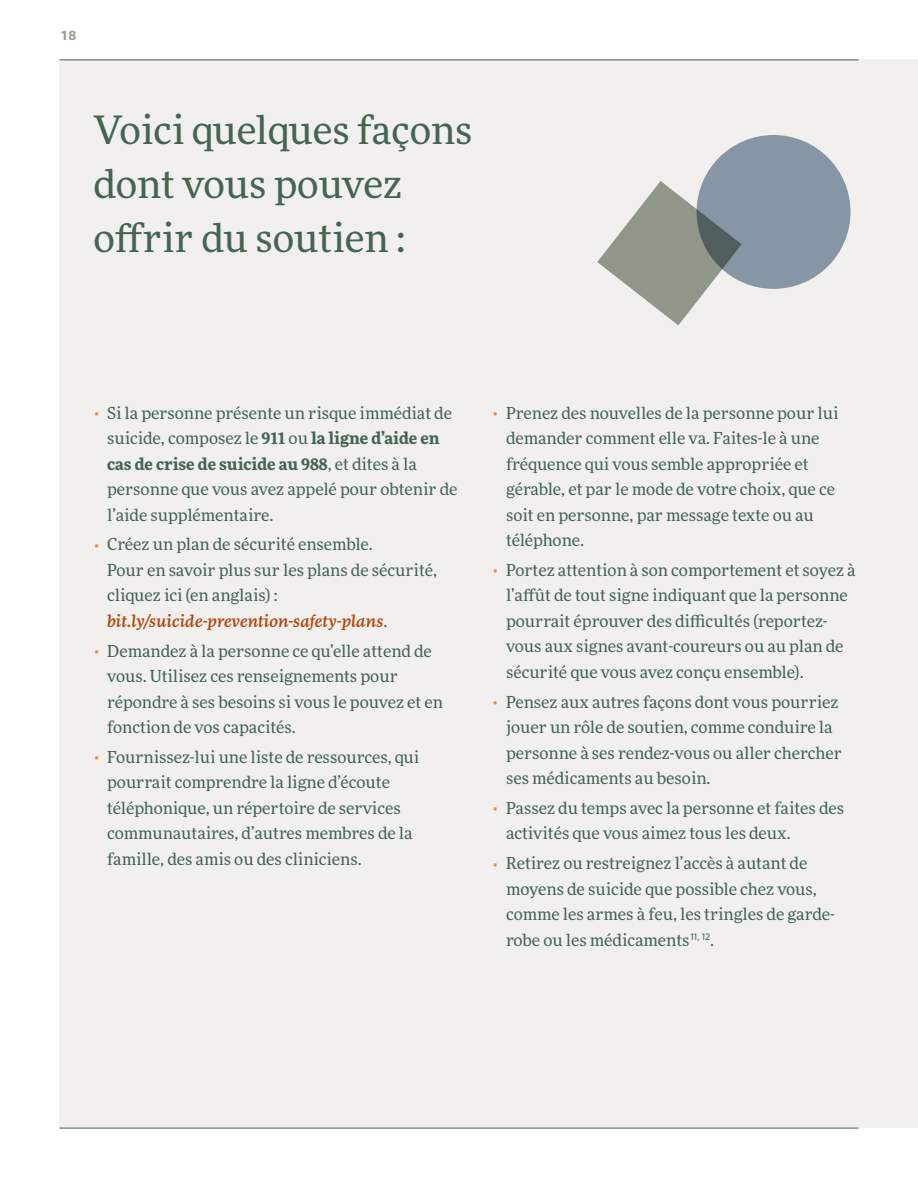
<style>
.page{position:relative;width:918px;height:1188px;background:#fff}
.page>*{position:absolute;margin:0;border:0;box-sizing:border-box;transform-origin:0 0}
.t1{font:39px/54px "More Pro";color:#446550}
.t2{font:16.5px/25.5px "More Pro";color:#446550}
.t3{font:700 13.5px "Whitney HTF";color:#9aa094}
.s1{font-family:"Whitney HTF";font-weight:700;font-size:9px;color:#f58345}
.s2{font-weight:700}
.s3{font-weight:500;font-style:italic;color:#b44a13}
</style>
<div class="page">
<div style="left:60px;top:60px;width:858px;height:1068px;background:#f1f0ee"></div>
<hr style="left:60px;top:60px;width:798px;height:1px;background:#446550">
<hr style="left:60px;top:1128px;width:798px;height:1px;background:#446550">
<div style="left:697px;top:135px;width:154px;height:154px;background:#8796a5;border-radius:50%"></div>
<svg style="left:597px;top:181px;width:145px;height:144px"></svg>
<p class="t3" style="left:62px;top:27px;width:16px">18</p>
<h1 class="t1" style="left:94px;top:101px;width:380px">Voici quelques façons dont vous pouvez offrir du soutien :</h1>
<p class="t2" style="left:107px;top:399px;width:352px;text-indent:-13px"><span class="s1">•</span> Si la personne présente un risque immédiat de suicide, composez le <span class="s2">911</span> ou <span class="s2">la ligne d’aide en cas de crise de suicide au 988</span>, et dites à la personne que vous avez appelé pour obtenir de l’aide supplémentaire.</p>
<p class="t2" style="left:107px;top:531px;width:331px;text-indent:-13px"><span class="s1">•</span> Créez un plan de sécurité ensemble.<br>Pour en savoir plus sur les plans de sécurité, cliquez ici (en anglais) : <span class="s3">bit.ly/suicide-prevention-safety-plans</span>.</p>
<p class="t2" style="left:107px;top:637px;width:337px;text-indent:-13px"><span class="s1">•</span> Demandez à la personne ce qu’elle attend de vous. Utilisez ces renseignements pour répondre à ses besoins si vous le pouvez et en fonction de vos capacités.</p>
<p class="t2" style="left:107px;top:744px;width:314px;text-indent:-13px"><span class="s1">•</span> Fournissez-lui une liste de ressources, qui pourrait comprendre la ligne d’écoute téléphonique, un répertoire de services communautaires, d’autres membres de la famille, des amis ou des cliniciens.</p>
<p class="t2" style="left:506px;top:399px;width:334px;text-indent:-13px"><span class="s1">•</span> Prenez des nouvelles de la personne pour lui demander comment elle va. Faites-le à une fréquence qui vous semble appropriée et gérable, et par le mode de votre choix, que ce soit en personne, par message texte ou au téléphone.</p>
<p class="t2" style="left:506px;top:557px;width:351px;text-indent:-13px"><span class="s1">•</span> Portez attention à son comportement et soyez à l’affût de tout signe indiquant que la personne pourrait éprouver des difficultés (reportez&shy;vous aux signes avant-coureurs ou au plan de sécurité que vous avez conçu ensemble).</p>
<p class="t2" style="left:506px;top:688px;width:337px;text-indent:-13px"><span class="s1">•</span> Pensez aux autres façons dont vous pourriez jouer un rôle de soutien, comme conduire la personne à ses rendez-vous ou aller chercher ses médicaments au besoin.</p>
<p class="t2" style="left:506px;top:795px;width:340px;text-indent:-13px"><span class="s1">•</span> Passez du temps avec la personne et faites des activités que vous aimez tous les deux.</p>
<p class="t2" style="left:506px;top:850px;width:330px;text-indent:-13px"><span class="s1">•</span> Retirez ou restreignez l’accès à autant de moyens de suicide que possible chez vous, comme les armes à feu, les tringles de garde&shy;robe ou les médicaments<sup>11,</sup> <sup>12</sup>.</p>
</div>
